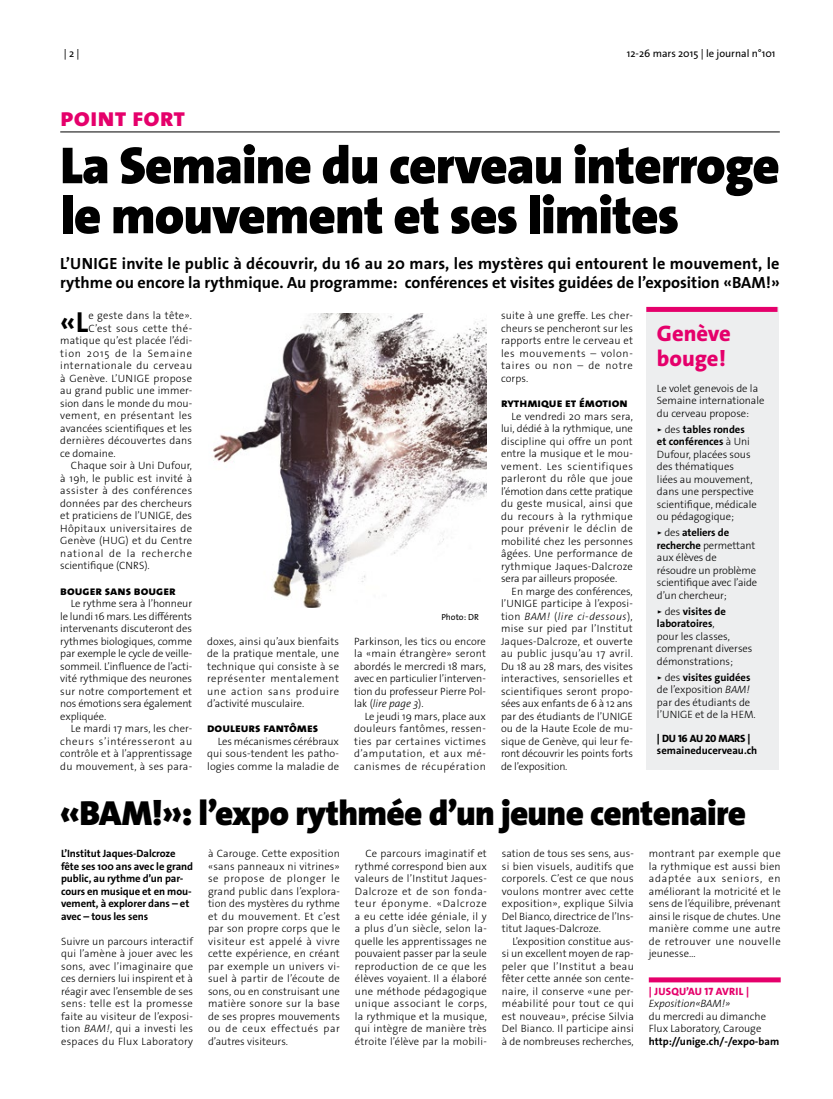
<style>
.page{position:relative;width:833px;height:1099px;background:#fff}
.page>*{position:absolute;margin:0;border:0;box-sizing:border-box;transform-origin:0 0}
.t1{font:900 52.5px/50px "The Sans Os F";letter-spacing:-.015em;color:#000}
.t2{font:900 35px "The Sans Os F";letter-spacing:-.02em;color:#000}
.t3{font:700 29.12px "The Sans Os F";color:#000}
.t4{font:800 26.25px "The Sans Os F";color:#e5006b}
.t5{font:800 22.5px/25px "The Sans Os F";color:#e5006b}
.t6{font:700 16.25px/18.8px "The Sans Os F";color:#000}
.t7{font:800 12.5px "The Sans Os F";color:#000}
.t8{font:300 10.62px/12.5px "The Sans Os F";letter-spacing:.01em;color:#000;text-align:justify}
.t9{font:700 10.62px/12.5px "The Sans Os F";letter-spacing:-.01em;color:#000}
.t10{font:300 10.62px/12.5px "The Sans Os F";letter-spacing:-.01em;color:#000}
.t11{font:300 10.62px "The Sans Os F";letter-spacing:.04em;color:#000}
.t12{font:300 10.62px "The Sans Os F";letter-spacing:.03em;color:#000}
.t13{font:300 10.62px "The Sans Os F";letter-spacing:.07em;color:#000}
.t14{font:10.62px "The Sans Os F";color:#000}
.t15{font:300 10.62px "The Sans Os F";letter-spacing:.035em;color:#000}
.t16{font:300 10.62px "The Sans Os F";letter-spacing:.045em;color:#000}
.t17{font:800 10.62px "The Sans Os F";letter-spacing:.02em;color:#e5006b}
.t18{font:italic 300 10.62px "The Sans Os F";color:#000}
.t19{font:800 10.62px "The Sans Os F";letter-spacing:-.015em;color:#000}
.t20{font:8.75px "The Sans Os F";color:#000}
.s1{font-style:italic}
.s2{font-weight:700}
</style>
<div class="page">
<hr style="left:60px;top:132px;width:720px;height:1px;background:#000">
<div style="left:646px;top:307px;width:133px;height:462px;background:#edeeef"></div>
<div style="left:646px;top:307px;width:131px;height:5px;background:#e5006b"></div>
<div style="left:649px;top:977px;width:131px;height:5px;background:#e5006b"></div>
<img style="left:213px;top:313px;width:274px;height:294px">
<p class="t14" style="left:64px;top:46px;width:17px">| 2 |</p>
<p class="t14" style="left:627px;top:46px;width:150px">12-26 mars 2015 | le journal n°101</p>
<h3 class="t4" style="left:60px;top:100px;width:126px">point fort</h3>
<h1 class="t1" style="left:60px;top:141px;width:721px">La Semaine du cerveau interroge le mouvement et ses limites</h1>
<h3 class="t6" style="left:60px;top:254px;width:721px">L’UNIGE invite le public à découvrir, du 16 au 20 mars, les mystères qui entourent le mouvement, le rythme ou encore la rythmique. Au programme: conférences et visites guidées de l’exposition «BAM!»</h3>
<h3 class="t3" style="left:60px;top:303px;width:30px">«L</h3>
<p class="t8" style="left:88px;top:310px;width:105px">e geste dans la tête».</p>
<p class="t11" style="left:88px;top:321px;width:105px">C’est sous cette thé-</p>
<p class="t8" style="left:60px;top:335px;width:133px">matique qu’est placée l’édi-</p>
<p class="t13" style="left:60px;top:346px;width:133px">tion 2015 de la Semaine</p>
<p class="t16" style="left:60px;top:359px;width:133px">internationale du cerveau</p>
<p class="t12" style="left:60px;top:371px;width:133px">à Genève. L’UNIGE propose</p>
<p class="t8" style="left:60px;top:385px;width:133px">au grand public une immer-</p>
<p class="t8" style="left:60px;top:397px;width:133px">sion dans le monde du mou-</p>
<p class="t11" style="left:60px;top:409px;width:133px">vement, en présentant les</p>
<p class="t8" style="left:60px;top:422px;width:133px">avancées scientifiques et les</p>
<p class="t8" style="left:60px;top:434px;width:133px">dernières découvertes dans</p>
<p class="t8" style="left:60px;top:447px;width:57px">ce domaine.</p>
<p class="t8" style="left:71px;top:459px;width:123px">Chaque soir à Uni Dufour,</p>
<p class="t12" style="left:60px;top:471px;width:133px">à 19h, le public est invité à</p>
<p class="t11" style="left:60px;top:484px;width:133px">assister à des conférences</p>
<p class="t8" style="left:60px;top:497px;width:133px">données par des chercheurs</p>
<p class="t8" style="left:60px;top:509px;width:133px">et praticiens de l’UNIGE, des</p>
<p class="t15" style="left:60px;top:521px;width:133px">Hôpitaux universitaires de</p>
<p class="t8" style="left:60px;top:534px;width:133px">Genève (HUG) et du Centre</p>
<p class="t13" style="left:60px;top:546px;width:133px">national de la recherche</p>
<p class="t8" style="left:60px;top:559px;width:91px">scientifique (CNRS).</p>
<p class="t7" style="left:60px;top:582px;width:117px">bouger sans bouger</p>
<p class="t8" style="left:60px;top:597px;width:133px;text-indent:11px">Le rythme sera à l’honneur le lundi 16 mars. Les différents intervenants discuteront des rythmes biologiques, comme par exemple le cycle de veille&shy;sommeil. L’influence de l’acti&shy;vité rythmique des neurones sur notre comportement et nos émotions sera également expliquée.</p>
<p class="t8" style="left:60px;top:722px;width:133px;text-indent:11px">Le mardi 17 mars, les cher&shy;cheurs s’intéresseront au contrôle et à l’apprentissage du mouvement, à ses para-</p>
<p class="t8" style="left:207px;top:634px;width:133px">doxes, ainsi qu’aux bienfaits de la pratique mentale, une technique qui consiste à se représenter mentalement une action sans produire d’activité musculaire.</p>
<p class="t7" style="left:207px;top:720px;width:113px">douleurs fantômes</p>
<p class="t8" style="left:207px;top:735px;width:133px;text-indent:11px">Les mécanismes cérébraux qui sous-tendent les patho&shy;logies comme la maladie de</p>
<p class="t20" style="left:441px;top:611px;width:39px">Photo: DR</p>
<p class="t8" style="left:354px;top:635px;width:133px">Parkinson, les tics ou encore la «main étrangère» seront abordés le mercredi 18 mars, avec en particulier l’interven&shy;tion du professeur Pierre Pol&shy;lak (<span class="s1">lire page 3</span>).</p>
<p class="t8" style="left:354px;top:709px;width:133px;text-indent:11px">Le jeudi 19 mars, place aux douleurs fantômes, ressen&shy;ties par certaines victimes d’amputation, et aux mé&shy;canismes de récupération</p>
<p class="t8" style="left:501px;top:309px;width:133px">suite à une greffe. Les cher&shy;cheurs se pencheront sur les rapports entre le cerveau et les mouvements – volon&shy;taires ou non – de notre corps.</p>
<p class="t7" style="left:501px;top:395px;width:128px">rythmique et émotion</p>
<p class="t8" style="left:501px;top:410px;width:133px;text-indent:11px">Le vendredi 20 mars sera, lui, dédié à la rythmique, une discipline qui offre un pont entre la musique et le mou&shy;vement. Les scientifiques parleront du rôle que joue l’émotion dans cette pratique du geste musical, ainsi que du recours à la rythmique pour prévenir le déclin de mobilité chez les personnes âgées. Une performance de rythmique Jaques-Dalcroze sera par ailleurs proposée.</p>
<p class="t8" style="left:501px;top:584px;width:133px;text-indent:11px">En marge des conférences, l’UNIGE participe à l’exposi&shy;tion <span class="s1">BAM!</span> (<span class="s1">lire ci-dessous</span>), mise sur pied par l’Institut Jaques-Dalcroze, et ouverte au public jusqu’au 17 avril.<br>Du 18 au 28 mars, des visites interactives, sensorielles et scientifiques seront propo&shy;sées aux enfants de 6 à 12 ans par des étudiants de l’UNIGE ou de la Haute Ecole de mu&shy;sique de Genève, qui leur fe&shy;ront découvrir les points forts de l’exposition.</p>
<h3 class="t5" style="left:657px;top:321px;width:75px">Genève bouge!</h3>
<p class="t8" style="left:657px;top:382px;width:109px;text-align:left">Le volet genevois de la<br>Semaine internationale du cerveau propose:</p>
<p class="t8" style="left:657px;top:423px;width:101px;text-align:left">► des <span class="s2">tables rondes et conférences</span> à Uni<br>Dufour, placées sous des thématiques liées au mouvement, dans une perspective scientifique, médicale ou pédagogique;</p>
<p class="t10" style="left:657px;top:526px;width:102px">► des <span class="s2">ateliers de recherche</span> permettant aux élèves de résoudre un problème scientifique avec l’aide d’un chercheur;</p>
<p class="t8" style="left:657px;top:605px;width:97px;text-align:left">► des <span class="s2">visites de laboratoires</span>,<br>pour les classes, comprenant diverses démonstrations;</p>
<p class="t8" style="left:657px;top:671px;width:100px;text-align:left">► des <span class="s2">visites guidées </span>de l’exposition <span class="s1">BAM! </span>par des étudiants de l’UNIGE et de la HEM.</p>
<p class="t19" style="left:657px;top:731px;width:95px">| DU 16 AU 20 MARS |</p>
<p class="t9" style="left:657px;top:744px;width:102px">semaineducerveau.ch</p>
<h2 class="t2" style="left:60px;top:790px;width:687px">«BAM!»: l’expo rythmée d’un jeune centenaire</h2>
<p class="t9" style="left:61px;top:847px;width:133px">L’Institut Jaques-Dalcroze fête ses 100 ans avec le grand public, au rythme d’un par&shy;cours en musique et en mou&shy;vement, à explorer dans – et avec – tous les sens</p>
<p class="t8" style="left:61px;top:935px;width:133px">Suivre un parcours interactif qui l’amène à jouer avec les sons, avec l’imaginaire que ces derniers lui inspirent et à réagir avec l’ensemble de ses sens: telle est la promesse faite au visiteur de l’exposi&shy;tion <span class="s1">BAM!</span>, qui a investi les espaces du Flux Laboratory</p>
<p class="t8" style="left:208px;top:847px;width:133px">à Carouge. Cette exposition «sans panneaux ni vitrines» se propose de plonger le grand public dans l’explora&shy;tion des mystères du rythme et du mouvement. Et c’est par son propre corps que le visiteur est appelé à vivre cette expérience, en créant par exemple un univers vi&shy;suel à partir de l’écoute de sons, ou en construisant une matière sonore sur la base de ses propres mouvements ou de ceux effectués par d’autres visiteurs.</p>
<p class="t8" style="left:355px;top:847px;width:133px;text-indent:11px">Ce parcours imaginatif et rythmé correspond bien aux valeurs de l’Institut Jaques-Dalcroze et de son fonda&shy;teur éponyme. «Dalcroze a eu cette idée géniale, il y a plus d’un siècle, selon la&shy;quelle les apprentissages ne pouvaient passer par la seule reproduction de ce que les élèves voyaient. Il a élaboré une méthode pédagogique unique associant le corps, la rythmique et la musique, qui intègre de manière très étroite l’élève par la mobili-</p>
<p class="t8" style="left:502px;top:847px;width:133px">sation de tous ses sens, aus&shy;si bien visuels, auditifs que corporels. C’est ce que nous voulons montrer avec cette exposition», explique Silvia Del Bianco, directrice de l’Ins&shy;titut Jaques-Dalcroze.</p>
<p class="t8" style="left:649px;top:847px;width:133px">montrant par exemple que la rythmique est aussi bien adaptée aux seniors, en améliorant la motricité et le sens de l’équilibre, prévenant ainsi le risque de chutes. Une manière comme une autre de retrouver une nouvelle jeunesse...</p>
<p class="t17" style="left:649px;top:984px;width:102px">| JUSQU’AU 17 AVRIL |</p>
<p class="t18" style="left:649px;top:996px;width:83px">Exposition«BAM!»</p>
<p class="t8" style="left:649px;top:1009px;width:119px">du mercredi au dimanche<br>Flux Laboratory, Carouge</p>
<p class="t9" style="left:649px;top:1034px;width:132px">http://unige.ch/-/expo-bam</p>
<p class="t8" style="left:502px;top:934px;width:133px;text-indent:11px">L’exposition constitue aus&shy;si un excellent moyen de rap&shy;peler que l’Institut a beau fêter cette année son cente&shy;naire, il conserve «une per&shy;méabilité pour tout ce qui est nouveau», précise Silvia Del Bianco. Il participe ainsi à de nombreuses recherches,</p>
</div>
